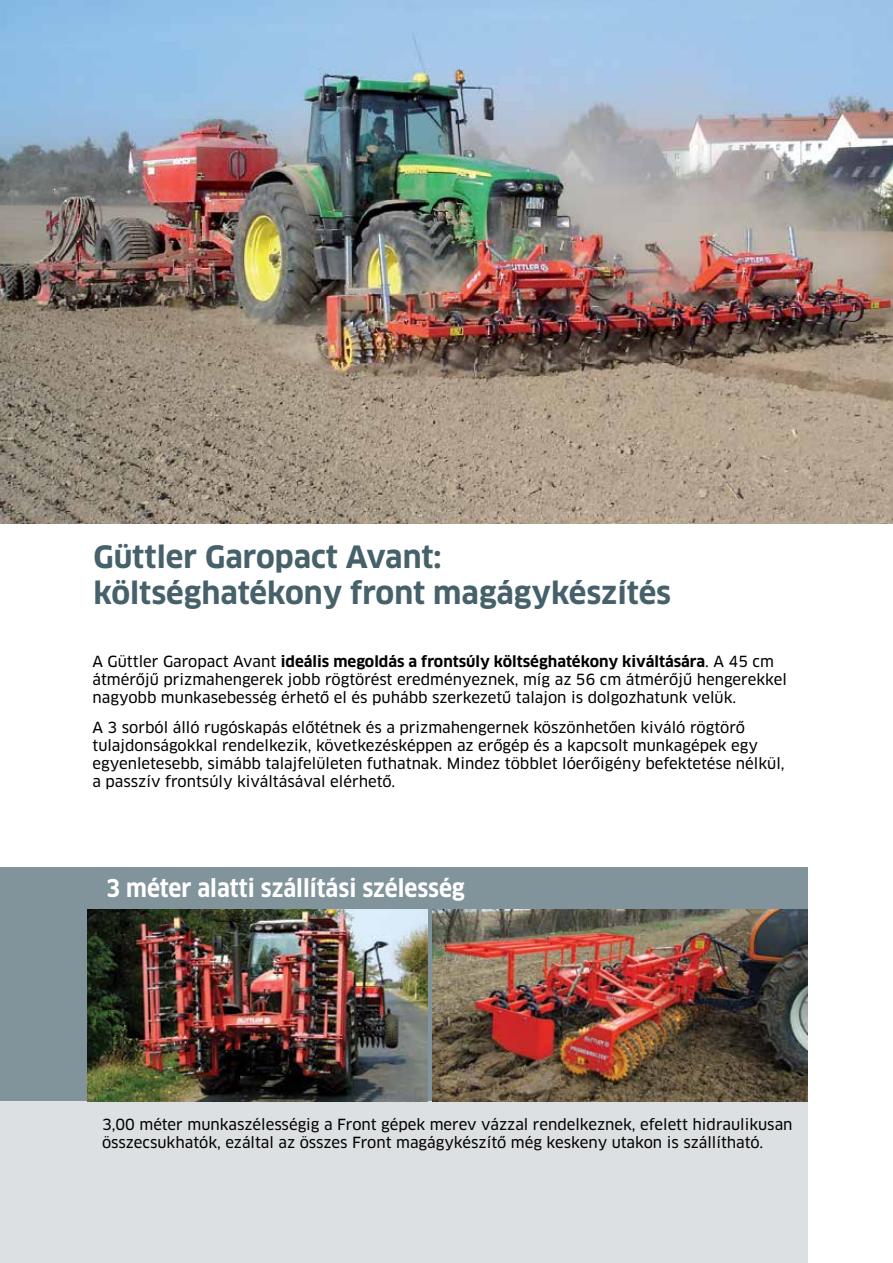
<style>
.page{position:relative;width:893px;height:1263px;background:#fff}
.page>*{position:absolute;margin:0;border:0;box-sizing:border-box;transform-origin:0 0}
.t1{font:700 30px/36px "Clan Pro";color:#46616a}
.t2{font:700 24px "Clan Pro Narr";color:#fff}
.t3{font:15px/18px "Clan Pro News";color:#000}
.t4{font:700 15px "Clan Pro";color:#000}
.s1{font-family:"Clan Pro News";font-weight:400}
</style>
<div class="page">
<div style="left:0;top:1101px;width:807px;height:162px;background:#dce0e2"></div>
<div style="left:0;top:867px;width:807px;height:234px;background:#81939b"></div>
<img style="left:87px;top:910px;width:341px;height:191px">
<img style="left:433px;top:910px;width:374px;height:191px">
<img style="left:0;top:0;width:893px;height:523px">
<h1 class="t1" style="left:94px;top:539px;width:579px">Güttler Garopact Avant: költséghatékony front magágykészítés</h1>
<p class="t4" style="left:92px;top:652px;width:683px"><span class="s1">A Güttler Garopact Avant</span> ideális megoldás a frontsúly költséghatékony kiváltására<span class="s1">. A 45 cm</span></p>
<p class="t3" style="left:92px;top:670px;width:696px">átmérőjű prizmahengerek jobb rögtörést eredményeznek, míg az 56 cm átmérőjű hengerekkel nagyobb munkasebesség érhető el és puhább szerkezetű talajon is dolgozhatunk velük.</p>
<p class="t3" style="left:92px;top:719px;width:694px">A 3 sorból álló rugóskapás előtétnek és a prizmahengernek köszönhetően kiváló rögtörő tulajdonságokkal rendelkezik, következésképpen az erőgép és a kapcsolt munkagépek egy egyenletesebb, simább talajfelületen futhatnak. Mindez többlet lóerőigény befektetése nélkül, a passzív frontsúly kiváltásával elérhető.</p>
<h2 class="t2" style="left:106px;top:874px;width:360px">3 méter alatti szállítási szélesség</h2>
<p class="t3" style="left:102px;top:1116px;width:692px">3,00 méter munkaszélességig a Front gépek merev vázzal rendelkeznek, efelett hidraulikusan összecsukhatók, ezáltal az összes Front magágykészítő még keskeny utakon is szállítható.</p>
</div>
